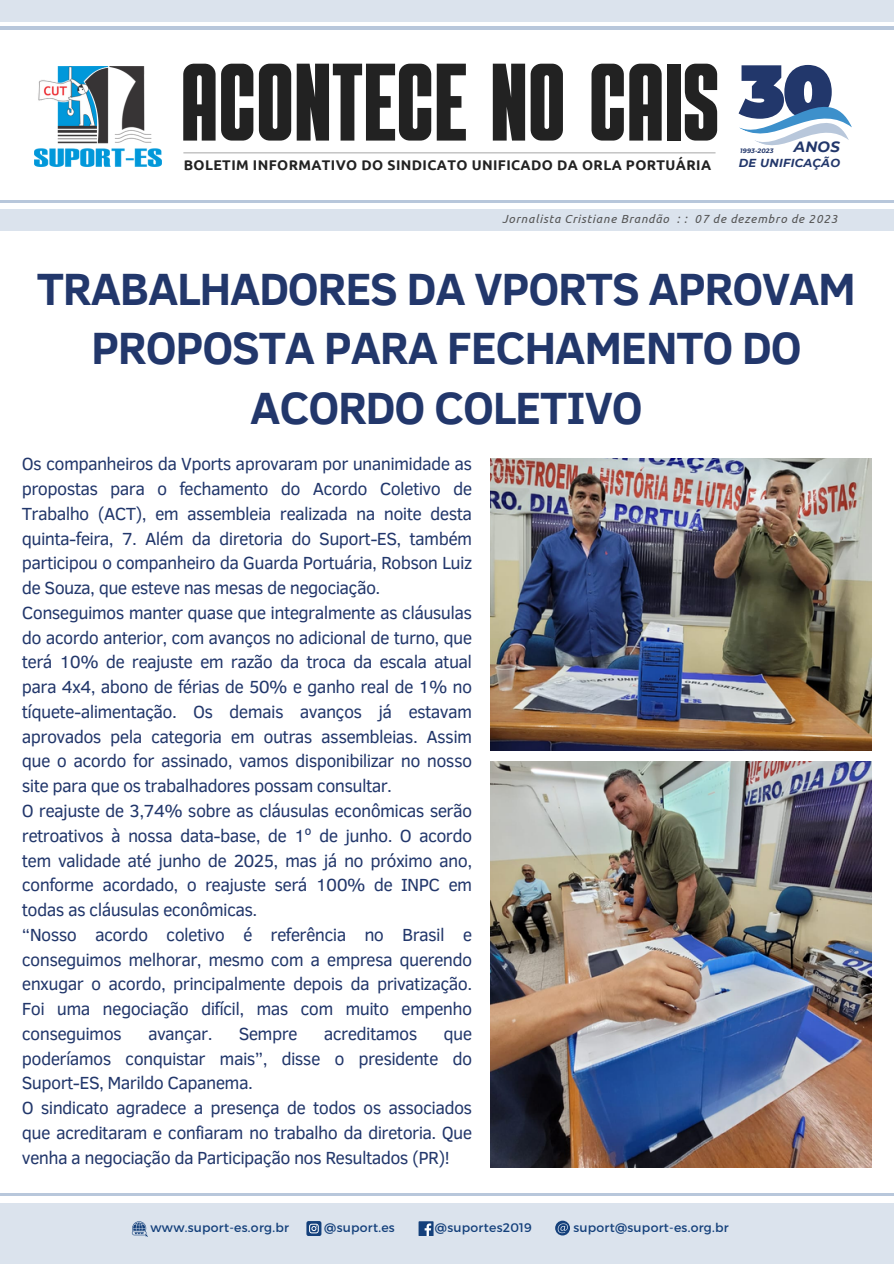
<style>
.page{position:relative;width:894px;height:1264px;background:#fff}
.page>*{position:absolute;margin:0;border:0;box-sizing:border-box;transform-origin:0 0}
.t1{font:109.8px "Alpha";letter-spacing:-.01em;color:#222}
.t2{font:700 46.35px/59.8px "Clear Sans";letter-spacing:-.025em;color:#22376b;text-align:center}
.t3{font:18px/24.8px "Clear Sans";letter-spacing:-.035em;color:#22376b;text-align:justify}
.t4{font:italic 700 14.85px "Montserrat";color:#22376b}
.t5{font:700 14.1px "Ubuntu";letter-spacing:.03em;color:#222}
.t6{font:12.45px "Montserrat";letter-spacing:.02em;color:#14407b}
.t7{font:italic 11.7px "Ubuntu";letter-spacing:.065em;color:#545454}
.t8{font:italic 700 11.55px "Montserrat";letter-spacing:.02em;color:#22376b}
.t9{font:italic 700 6.3px "Montserrat";letter-spacing:.02em;color:#22376b}
</style>
<div class="page">
<div style="left:0;top:209px;width:893px;height:22px;background:#dbe3ed"></div>
<hr style="left:0;top:200px;width:893px;height:3px;background:#b8c7db">
<div style="left:0;top:0;width:893px;height:22px;background:#dbe3ed"></div>
<hr style="left:0;top:27px;width:893px;height:2px;background:#b8c7db">
<hr style="left:183px;top:152px;width:532px;height:1px;background:#a6a6a6">
<img style="left:35px;top:67px;width:127px;height:100px">
<svg style="left:738px;top:64px;width:114px;height:82px"></svg>
<div style="left:0;top:1203px;width:893px;height:60px;background:#dbe3ed"></div>
<hr style="left:0;top:1193px;width:893px;height:2px;background:#b8c7db">
<div style="left:418px;top:1221px;width:15px;height:14px;background:#14407b"></div>
<svg style="left:424px;top:1223px;width:7px;height:12px"></svg>
<svg style="left:555px;top:1220px;width:14px;height:15px"></svg>
<svg style="left:306px;top:1221px;width:15px;height:14px"></svg>
<svg style="left:132px;top:1221px;width:16px;height:15px"></svg>
<img style="left:490px;top:458px;width:381px;height:292px">
<img style="left:490px;top:761px;width:381px;height:406px">
<p class="t1" style="left:180px;top:53px;width:540px">ACONTECE NO CAIS</p>
<p class="t5" style="left:184px;top:157px;width:528px">BOLETIM INFORMATIVO DO SINDICATO UNIFICADO DA ORLA PORTUÁRIA</p>
<p class="t4" style="left:793px;top:138px;width:48px">ANOS</p>
<p class="t8" style="left:738px;top:155px;width:103px">DE UNIFICAÇÃO</p>
<p class="t9" style="left:740px;top:147px;width:35px">1993-2023</p>
<p class="t7" style="left:502px;top:212px;width:337px">Jornalista Cristiane Brandão : : 07 de dezembro de 2023</p>
<p class="t2" style="left:37px;top:256px;width:820px">TRABALHADORES DA VPORTS APROVAM<br>PROPOSTA PARA FECHAMENTO DO<br>ACORDO COLETIVO</p>
<p class="t3" style="left:22px;top:451px;width:452px">Os companheiros da Vports aprovaram por unanimidade as propostas para o fechamento do Acordo Coletivo de Trabalho (ACT), em assembleia realizada na noite desta quinta-feira, 7. Além da diretoria do Suport-ES, também participou o companheiro da Guarda Portuária, Robson Luiz de Souza, que esteve nas mesas de negociação.</p>
<p class="t3" style="left:22px;top:599px;width:452px">Conseguimos manter quase que integralmente as cláusulas do acordo anterior, com avanços no adicional de turno, que terá 10% de reajuste em razão da troca da escala atual para 4x4, abono de férias de 50% e ganho real de 1% no tíquete-alimentação. Os demais avanços já estavam aprovados pela categoria em outras assembleias. Assim que o acordo for assinado, vamos disponibilizar no nosso site para que os trabalhadores possam consultar.</p>
<p class="t3" style="left:22px;top:797px;width:451px">O reajuste de 3,74% sobre as cláusulas econômicas serão retroativos à nossa data-base, de 1º de junho. O acordo tem validade até junho de 2025, mas já no próximo ano, conforme acordado, o reajuste será 100% de INPC em todas as cláusulas econômicas.</p>
<p class="t3" style="left:22px;top:921px;width:451px">“Nosso acordo coletivo é referência no Brasil e conseguimos melhorar, mesmo com a empresa querendo enxugar o acordo, principalmente depois da privatização.<br>Foi uma negociação difícil, mas com muito empenho conseguimos</p>
<p class="t3" style="left:148px;top:1020px;width:66px">avançar.</p>
<p class="t3" style="left:238px;top:1020px;width:60px">Sempre</p>
<p class="t3" style="left:324px;top:1020px;width:95px">acreditamos</p>
<p class="t3" style="left:22px;top:1020px;width:451px;text-indent:421px">que poderíamos conquistar mais”, disse o presidente do Suport-ES, Marildo Capanema.</p>
<p class="t3" style="left:22px;top:1094px;width:451px">O sindicato agradece a presença de todos os associados que acreditaram e confiaram no trabalho da diretoria. Que venha a negociação da Participação nos Resultados (PR)!</p>
<p class="t6" style="left:150px;top:1219px;width:140px">www.suport-es.org.br</p>
<p class="t6" style="left:324px;top:1219px;width:72px">@suport.es</p>
<p class="t6" style="left:435px;top:1219px;width:98px">@suportes2019</p>
<p class="t6" style="left:573px;top:1219px;width:157px">suport@suport-es.org.br</p>
</div>
